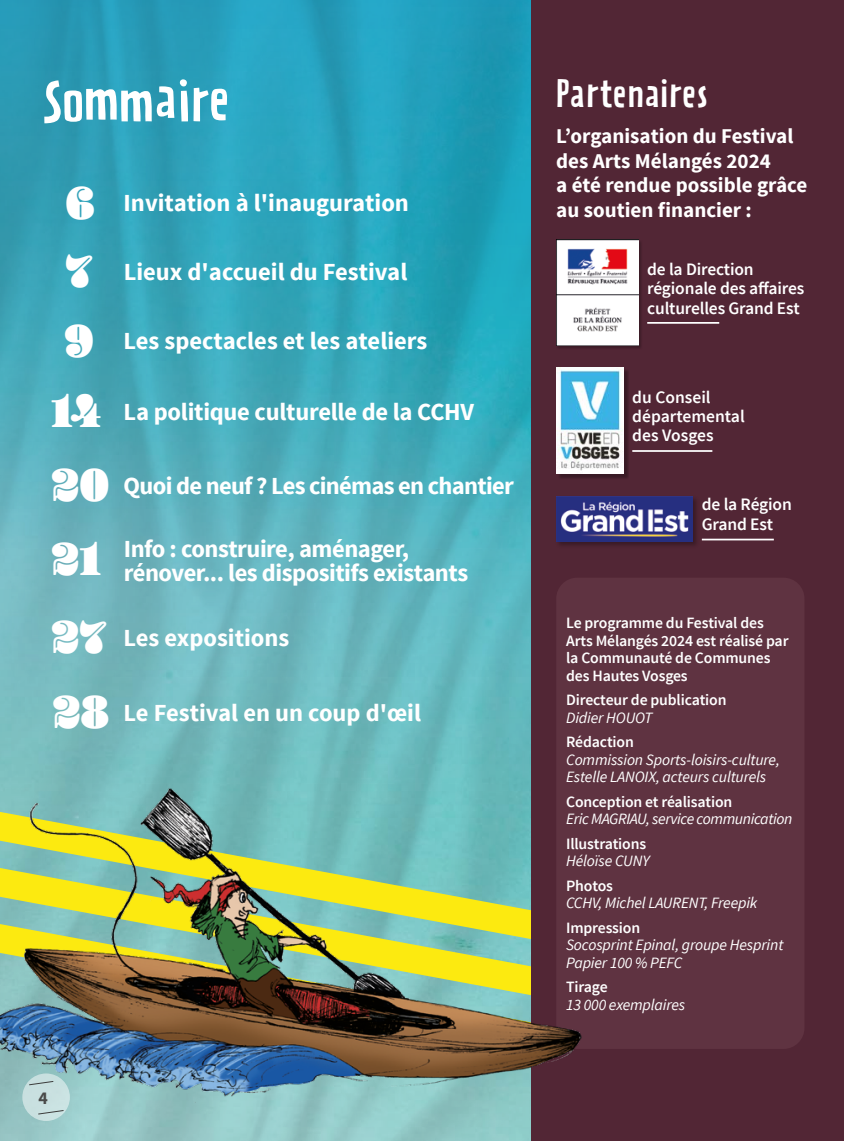
<style>
.page{position:relative;width:844px;height:1141px;background:#fff}
.page>*{position:absolute;margin:0;border:0;box-sizing:border-box;transform-origin:0 0}
.Titre_couv{font:52.5px "Prater Sans Pro";color:#fff}
.t1{font:900 47.95px "Blenny";color:#fff}
.Titre_couv-2{font:35px "Prater Sans Pro";letter-spacing:.02em;color:#fff}
.t2{font:700 24.5px/24.5px "Source Sans Pro";letter-spacing:-.01em;color:#fff}
.t3{font:700 24.5px "Source Sans Pro";letter-spacing:-.03em;color:#fff}
.Contenu_texte_FOCUS{font:700 21px/24.5px "Source Sans Pro";color:#fff}
.t4{font:700 17.85px "Source Sans Pro";color:#4a4a49}
.Contenu_texte{font:600 17.5px/19.2px "Source Sans Pro";letter-spacing:-.01em;color:#fff}
.Contenu_texte_FOCUS-2{font:italic 15.75px/17.5px "Source Sans Pro";letter-spacing:-.01em;color:#fff}
.Contenu_texte_FOCUS-3{font:600 15.75px/17.5px "Source Sans Pro";letter-spacing:-.01em;color:#fff}
</style>
<div class="page">
<hr style="left:843px;top:0;width:1px;height:1141px;background:#522635">
<img style="left:0;top:0;width:531px;height:1141px">
<svg style="left:0;top:782px;width:531px;height:6px;background:#71bbbc"></svg>
<div style="left:531px;top:0;width:312px;height:1141px;background:#522635"></div>
<div style="left:556px;top:578px;width:248px;height:471px;background:#5f3341;border-radius:21px"></div>
<div style="left:555px;top:239px;width:87px;height:111px;background:#000;opacity:.3"></div>
<img style="left:556px;top:240px;width:82px;height:106px">
<div style="left:555px;top:495px;width:144px;height:54px;background:#000;opacity:.3"></div>
<img style="left:556px;top:496px;width:136px;height:46px">
<hr style="left:647px;top:322px;width:72px;height:2px;background:#fff">
<hr style="left:701px;top:539px;width:72px;height:1px;background:#fff">
<div style="left:557px;top:369px;width:72px;height:110px;background:#000;opacity:.3"></div>
<img style="left:556px;top:368px;width:67px;height:106px">
<hr style="left:632px;top:450px;width:80px;height:2px;background:#fff">
<img style="left:0;top:788px;width:582px;height:315px">
<div style="left:22px;top:1073px;width:48px;height:48px;background:#c9e0e0;border-radius:50%"></div>
<svg style="left:29px;top:1081px;width:25px;height:4px"></svg>
<svg style="left:38px;top:1110px;width:26px;height:4px"></svg>
<p class="Titre_couv" style="left:43px;top:68px;width:188px">Sommaire</p>
<p class="t1" style="left:65px;top:174px;width:31px">6</p>
<p class="t1" style="left:65px;top:243px;width:29px">7</p>
<p class="t1" style="left:64px;top:312px;width:31px">9</p>
<p class="t1" style="left:51px;top:382px;width:52px">14</p>
<p class="t2" style="left:124px;top:192px;width:287px">Invitation à l'inauguration</p>
<p class="t2" style="left:124px;top:260px;width:285px">Lieux d'accueil du Festival</p>
<p class="t2" style="left:124px;top:330px;width:305px">Les spectacles et les ateliers</p>
<p class="t2" style="left:124px;top:400px;width:352px">La politique culturelle de la CCHV</p>
<p class="t1" style="left:51px;top:457px;width:60px">20</p>
<p class="t1" style="left:51px;top:531px;width:51px">21</p>
<p class="t1" style="left:51px;top:608px;width:57px">27</p>
<p class="t3" style="left:124px;top:470px;width:392px">Quoi de neuf ? Les cinémas en chantier</p>
<p class="t2" style="left:124px;top:537px;width:346px">Info : construire, aménager, rénover... les dispositifs existants</p>
<p class="t2" style="left:124px;top:626px;width:167px">Les expositions</p>
<p class="t1" style="left:52px;top:684px;width:58px">28</p>
<p class="t2" style="left:124px;top:701px;width:299px">Le Festival en un coup d'œil</p>
<p class="t4" style="left:38px;top:1086px;width:11px">4</p>
<p class="Titre_couv-2" style="left:556px;top:71px;width:153px">Partenaires</p>
<p class="Contenu_texte_FOCUS" style="left:556px;top:125px;width:239px">L’organisation du Festival des Arts Mélangés 2024</p>
<p class="Contenu_texte_FOCUS" style="left:556px;top:174px;width:252px">a été rendue possible grâce au soutien financier :</p>
<p class="Contenu_texte" style="left:647px;top:260px;width:158px">de la Direction régionale des affaires culturelles Grand Est</p>
<p class="Contenu_texte" style="left:632px;top:388px;width:114px">du Conseil départemental</p>
<p class="Contenu_texte" style="left:632px;top:426px;width:83px">des Vosges</p>
<p class="Contenu_texte" style="left:701px;top:495px;width:91px">de la Région<br>Grand Est</p>
<p class="Contenu_texte_FOCUS-3" style="left:566px;top:615px;width:199px">Le programme du Festival des</p>
<p class="Contenu_texte_FOCUS-3" style="left:566px;top:632px;width:224px">Arts Mélangés 2024 est réalisé par la Communauté de Communes</p>
<p class="Contenu_texte_FOCUS-3" style="left:566px;top:667px;width:123px">des Hautes Vosges</p>
<p class="Contenu_texte_FOCUS-3" style="left:566px;top:692px;width:162px">Directeur de publication</p>
<p class="Contenu_texte_FOCUS-2" style="left:566px;top:709px;width:88px">Didier HOUOT</p>
<p class="Contenu_texte_FOCUS-3" style="left:566px;top:734px;width:69px">Rédaction</p>
<p class="Contenu_texte_FOCUS-2" style="left:566px;top:751px;width:215px">Commission Sports-loisirs-culture,<br>Estelle LANOIX, acteurs culturels</p>
<p class="Contenu_texte_FOCUS-3" style="left:566px;top:793px;width:168px">Conception et réalisation</p>
<p class="Contenu_texte_FOCUS-2" style="left:566px;top:810px;width:228px">Eric MAGRIAU, service communication</p>
<p class="Contenu_texte_FOCUS-3" style="left:566px;top:835px;width:82px">Illustrations</p>
<p class="Contenu_texte_FOCUS-2" style="left:566px;top:852px;width:85px">Héloïse CUNY</p>
<p class="Contenu_texte_FOCUS-3" style="left:566px;top:877px;width:48px">Photos</p>
<p class="Contenu_texte_FOCUS-2" style="left:566px;top:894px;width:193px">CCHV, Michel LAURENT, Freepik</p>
<p class="Contenu_texte_FOCUS-3" style="left:566px;top:919px;width:76px">Impression</p>
<p class="Contenu_texte_FOCUS-2" style="left:566px;top:936px;width:219px">Socosprint Epinal, groupe Hesprint</p>
<p class="Contenu_texte_FOCUS-2" style="left:566px;top:954px;width:118px">Papier 100 % PEFC</p>
<p class="Contenu_texte_FOCUS-3" style="left:566px;top:979px;width:43px">Tirage</p>
<p class="Contenu_texte_FOCUS-2" style="left:566px;top:996px;width:121px">13 000 exemplaires</p>
</div>
